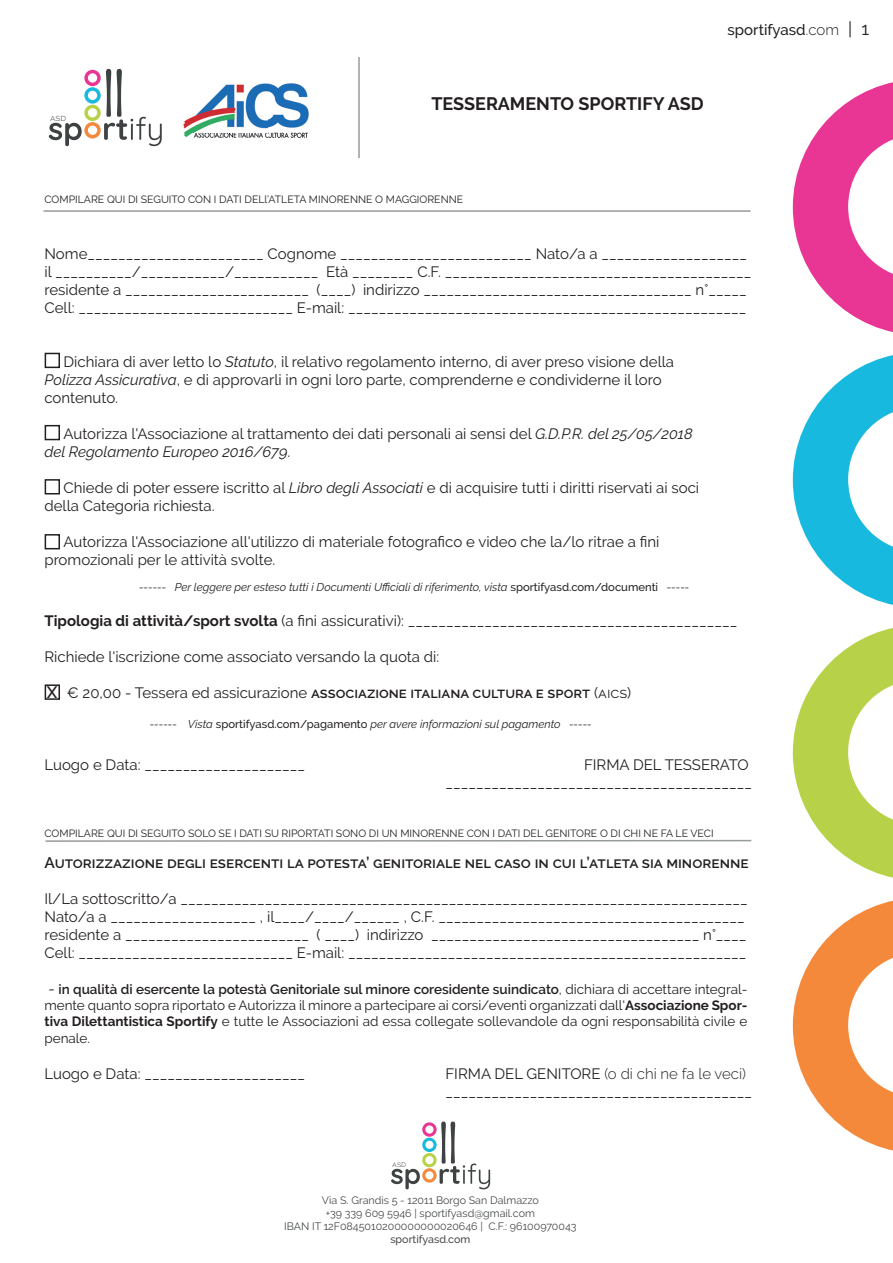
<style>
.page{position:relative;width:893px;height:1263px;background:#fff}
.page>*{position:absolute;margin:0;border:0;box-sizing:border-box;transform-origin:0 0}
.t1{font:700 18px "Raleway";color:#231f20}
.t2{font:600 16.5px "Raleway";color:#231f20}
.t3{font:600 15.45px "Raleway";color:#231f20}
.t4{font:15px/18px "Raleway";color:#231f20}
.t5{font:500 15px "Raleway";color:#231f20}
.t6{font:13.5px/16.2px "Raleway";color:#231f20;text-align:justify}
.t7{font:italic 11.25px "Raleway";color:#231f20}
.t8{font:10.65px/12.9px "Raleway";color:#46494b;text-align:center}
.t9{font:500 10.65px "Raleway";color:#46494b}
.t10{font:10.5px "Raleway";color:#231f20}
.t11{font:300 9.3px "Raleway";color:#3e4243}
.t12{font:300 8.25px "Raleway";color:#3e4243}
.s1{font-weight:300}
.s2{font-weight:400;font-size:17.85px}
.s3{font-style:italic}
.s4{font-weight:500;font-style:normal}
.s5{font-weight:700}
.s6{font-weight:600}
.s7{font-size:15px}
</style>
<div class="page">
<svg style="left:49px;top:69px;width:113px;height:77px"></svg>
<svg style="left:793px;top:82px;width:100px;height:250px"></svg>
<svg style="left:793px;top:355px;width:100px;height:250px"></svg>
<svg style="left:793px;top:628px;width:100px;height:250px"></svg>
<svg style="left:793px;top:900px;width:100px;height:251px"></svg>
<img style="left:183px;top:83px;width:126px;height:55px">
<svg style="left:45px;top:839px;width:707px;height:3px"></svg>
<hr style="left:44px;top:210px;width:706px;height:2px;background:#979a9b">
<hr style="left:358px;top:57px;width:2px;height:101px;background:#979a9b">
<div style="left:45px;top:684px;width:15px;height:16px;border:2px solid #231f20"></div>
<div style="left:45px;top:534px;width:15px;height:15px;border:2px solid #231f20"></div>
<div style="left:45px;top:479px;width:15px;height:15px;border:2px solid #231f20"></div>
<div style="left:45px;top:425px;width:15px;height:15px;border:2px solid #231f20"></div>
<div style="left:45px;top:353px;width:15px;height:15px;border:2px solid #231f20"></div>
<svg style="left:391px;top:1121px;width:99px;height:68px"></svg>
<p class="t11" style="left:50px;top:112px;width:18px">asd</p>
<p class="t1" style="left:431px;top:93px;width:274px">TESSERAMENTO SPORTIFY ASD</p>
<p class="t5" style="left:728px;top:21px;width:143px">sportifyasd<span class="s1">.com</span> <span class="s2">| 1</span></p>
<p class="t10" style="left:44px;top:193px;width:420px">COMPILARE QUI DI SEGUITO CON I DATI DELl’ATLETA MINORENNE O MAGGIORENNE</p>
<p class="t4" style="left:44px;top:245px;width:708px">Nome_______________________ Cognome _________________________ Nato/a a ___________________ il __________/___________/___________ Età ________ C.F. ________________________________________ residente a ________________________ (____) indirizzo ___________________________________ n°_____ Cell: ____________________________ E-mail: ____________________________________________________</p>
<p class="t4" style="left:44px;top:353px;width:631px;text-indent:19px">Dichiara di aver letto lo <span class="s3">Statuto</span>, il relativo regolamento interno, di aver preso visione della<br><span class="s3">Polizza Assicurativa</span>, e di approvarli in ogni loro parte, comprenderne e condividerne il loro contenuto.</p>
<p class="t4" style="left:44px;top:425px;width:650px;text-indent:19px">Autorizza l'Associazione al trattamento dei dati personali ai sensi del <span class="s3">G.D.P.R. del 25/05/2018 del Regolamento Europeo 2016/679</span>.</p>
<p class="t4" style="left:44px;top:479px;width:656px;text-indent:19px">Chiede di poter essere iscritto al <span class="s3">Libro degli Associati</span> e di acquisire tutti i diritti riservati ai soci della Categoria richiesta.</p>
<p class="t4" style="left:44px;top:533px;width:616px;text-indent:19px">Autorizza l'Associazione all'utilizzo di materiale fotografico e video che la/lo ritrae a fini promozionali per le attività svolte.</p>
<p class="t7" style="left:139px;top:581px;width:552px">------ Per leggere per esteso tutti i Documenti Ufficiali di riferimento, vista <span class="s4">sportifyasd.com/documenti</span> -----</p>
<p class="t4" style="left:44px;top:612px;width:694px"><span class="s5">Tipologia di attività/sport svolta</span> (a fini assicurativi): ___________________________________________</p>
<p class="t4" style="left:44px;top:648px;width:396px">Richiede l'iscrizione come associato versando la quota di:</p>
<p class="t4" style="left:67px;top:684px;width:566px">€ 20,00 - Tessera ed assicurazione <span class="s6">associazione italiana cultura e sport</span> (aics)</p>
<p class="t2" style="left:47px;top:683px;width:12px">X</p>
<p class="t7" style="left:150px;top:718px;width:444px">------ Vista <span class="s4">sportifyasd.com/pagamento</span> per avere informazioni sul pagamento -----</p>
<p class="t4" style="left:44px;top:756px;width:262px">Luogo e Data: _____________________</p>
<p class="t4" style="left:445px;top:756px;width:308px;text-align:right">FIRMA DEL TESSERATO ________________________________________</p>
<p class="t10" style="left:44px;top:827px;width:671px">COMPILARE QUI DI SEGUITO SOLO SE I DATI SU RIPORTATI SONO DI UN MINORENNE CON I DATI DEL GENITORE O DI CHI NE FA LE VECI</p>
<p class="t3" style="left:44px;top:854px;width:706px">Autorizzazione degli esercenti la potesta’ genitoriale nel caso in cui l’atleta sia minorenne</p>
<p class="t4" style="left:44px;top:890px;width:705px">Il/La sottoscritto/a __________________________________________________________________________ Nato/a a ___________________ , il____/____/______ , C.F. ________________________________________ residente a ________________________ ( ____) indirizzo ___________________________________ n°____ Cell: ____________________________ E-mail: ____________________________________________________</p>
<p class="t6" style="left:44px;top:981px;width:705px"><span class="s7">-</span> <span class="s6">in qualità di esercente la potestà Genitoriale sul minore coresidente suindicato</span>, dichiara di accettare integral&shy;mente quanto sopra riportato e Autorizza il minore a partecipare ai corsi/eventi organizzati dall'<span class="s5">Associazione Spor&shy;tiva Dilettantistica Sportify</span> e tutte le Associazioni ad essa collegate sollevandole da ogni responsabilità civile e penale.</p>
<p class="t4" style="left:44px;top:1064px;width:262px">Luogo e Data: _____________________</p>
<p class="t4" style="left:445px;top:1064px;width:308px">FIRMA DEL GENITORE <span class="s1">(o di chi ne fa le veci) </span>________________________________________</p>
<p class="t12" style="left:392px;top:1160px;width:16px">asd</p>
<p class="t8" style="left:284px;top:1194px;width:294px">Via S. Grandis 5 - 12011 Borgo San Dalmazzo<br>+39 339 609 5946 | sportifyasd@gmail.com<br>IBAN IT 12F0845010200000000020646 | C.F.: 96100970043</p>
<p class="t9" style="left:390px;top:1233px;width:82px">sportifyasd.com</p>
</div>
